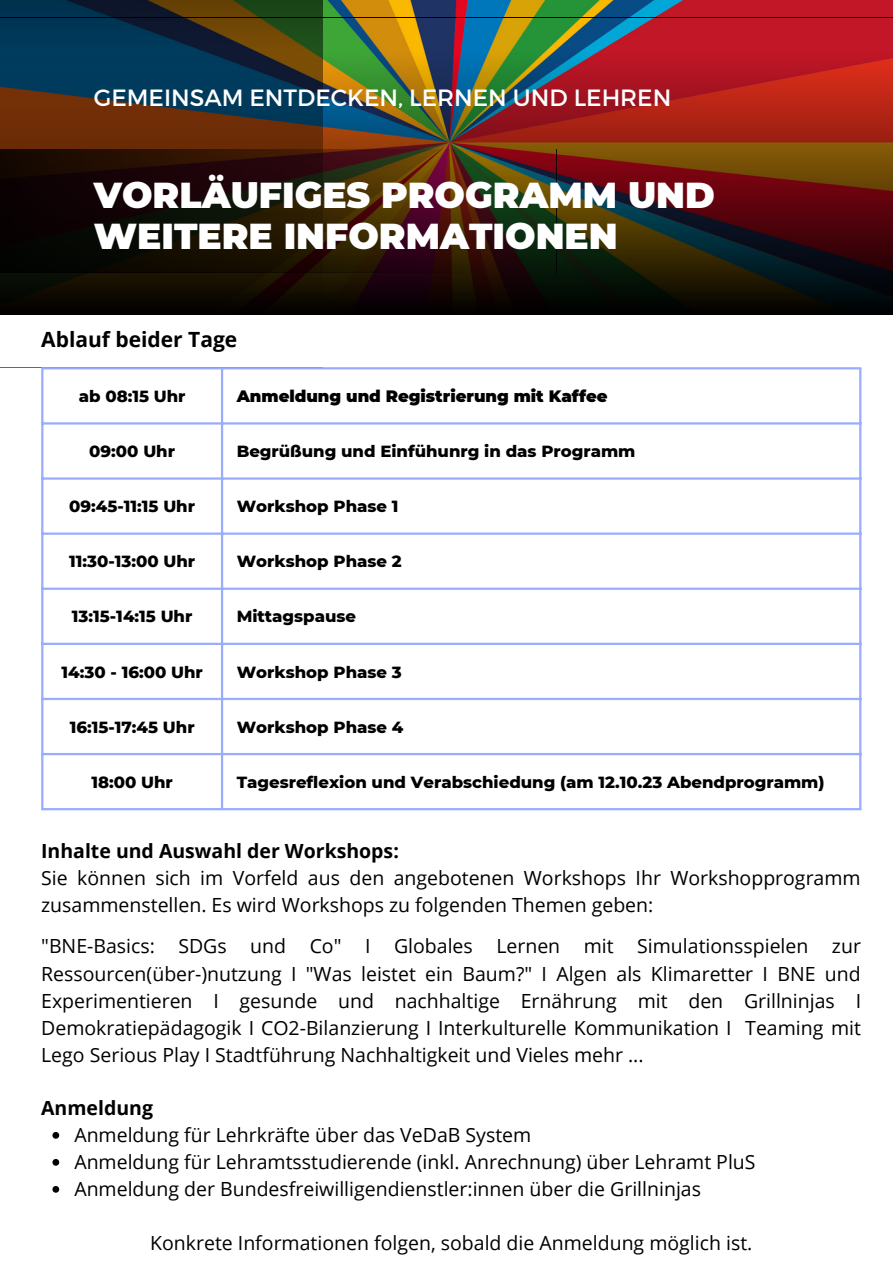
<style>
.page{position:relative;width:893px;height:1264px;background:#fff}
.page>*{position:absolute;margin:0;border:0;box-sizing:border-box;transform-origin:0 0}
.t1{font:900 36px/41.5px "Montserrat";color:#fff}
.t2{font:23.55px "Montserrat";color:#fff}
.t3{font:700 21px "Open Sans";color:#000}
.t4{font:19.5px/27.2px "Open Sans";color:#000}
.t5{font:700 19.5px "Open Sans";color:#000}
.t6{font:800 16.5px "Montserrat";color:#000}
.t7{font:900 16.5px "Montserrat";color:#000}
</style>
<div class="page">
<img style="left:323px;top:0;width:569px;height:18px">
<svg style="left:323px;top:18px;width:569px;height:297px;background:#622c1d"></svg>
<svg style="left:0;top:0;width:323px;height:315px;background:#262a27"></svg>
<svg style="left:0;top:149px;width:556px;height:124px;background:#261508"></svg>
<hr style="left:41px;top:369px;width:2px;height:439px;background:#99acff">
<hr style="left:221px;top:369px;width:2px;height:439px;background:#99acff">
<hr style="left:859px;top:369px;width:2px;height:439px;background:#99acff">
<hr style="left:41px;top:367px;width:820px;height:2px;background:#99acff">
<hr style="left:41px;top:422px;width:820px;height:2px;background:#99acff">
<hr style="left:41px;top:477px;width:820px;height:2px;background:#99acff">
<hr style="left:41px;top:532px;width:820px;height:3px;background:#99acff">
<hr style="left:41px;top:587px;width:820px;height:3px;background:#99acff">
<hr style="left:41px;top:642px;width:820px;height:3px;background:#99acff">
<hr style="left:41px;top:697px;width:820px;height:3px;background:#99acff">
<hr style="left:41px;top:753px;width:820px;height:2px;background:#99acff">
<hr style="left:41px;top:808px;width:820px;height:2px;background:#99acff">
<svg style="left:52px;top:1132px;width:7px;height:6px"></svg>
<svg style="left:52px;top:1159px;width:7px;height:6px"></svg>
<svg style="left:52px;top:1186px;width:7px;height:6px"></svg>
<p class="t2" style="left:94px;top:82px;width:579px">GEMEINSAM ENTDECKEN, LERNEN UND LEHREN</p>
<p class="t1" style="left:94px;top:174px;width:622px">VORLÄUFIGES PROGRAMM UND<br>WEITERE INFORMATIONEN</p>
<p class="t3" style="left:41px;top:324px;width:197px">Ablauf beider Tage</p>
<p class="t6" style="left:79px;top:386px;width:108px">ab 08:15 Uhr</p>
<p class="t7" style="left:237px;top:386px;width:372px">Anmeldung und Registrierung mit Kaffee</p>
<p class="t6" style="left:89px;top:441px;width:87px">09:00 Uhr</p>
<p class="t6" style="left:237px;top:441px;width:400px">Begrüßung und Einfühunrg in das Programm</p>
<p class="t6" style="left:69px;top:496px;width:127px">09:45-11:15 Uhr</p>
<p class="t6" style="left:237px;top:496px;width:163px">Workshop Phase 1</p>
<p class="t6" style="left:69px;top:551px;width:127px">11:30-13:00 Uhr</p>
<p class="t6" style="left:237px;top:551px;width:166px">Workshop Phase 2</p>
<p class="t6" style="left:72px;top:606px;width:122px">13:15-14:15 Uhr</p>
<p class="t6" style="left:237px;top:606px;width:121px">Mittagspause</p>
<p class="t6" style="left:62px;top:661px;width:143px">14:30 - 16:00 Uhr</p>
<p class="t6" style="left:237px;top:661px;width:167px">Workshop Phase 3</p>
<p class="t6" style="left:70px;top:716px;width:126px">16:15-17:45 Uhr</p>
<p class="t6" style="left:237px;top:716px;width:168px">Workshop Phase 4</p>
<p class="t6" style="left:91px;top:771px;width:83px">18:00 Uhr</p>
<p class="t6" style="left:237px;top:771px;width:589px">Tagesreflexion und Verabschiedung (am 12.10.23 Abendprogramm)</p>
<p class="t5" style="left:41px;top:837px;width:359px">Inhalte und Auswahl der Workshops:</p>
<p class="t4" style="left:41px;top:864px;width:820px">Sie können sich im Vorfeld aus den angebotenen Workshops Ihr Workshopprogramm zusammenstellen. Es wird Workshops zu folgenden Themen geben:</p>
<p class="t4" style="left:41px;top:932px;width:821px;text-align:justify">"BNE-Basics: SDGs und Co" I Globales Lernen mit Simulationsspielen zur Ressourcen(über-)nutzung I "Was leistet ein Baum?" I Algen als Klimaretter I BNE und Experimentieren I gesunde und nachhaltige Ernährung mit den Grillninjas I Demokratiepädagogik I CO2-Bilanzierung I Interkulturelle Kommunikation I Teaming mit Lego Serious Play I Stadtführung Nachhaltigkeit und Vieles mehr ...</p>
<p class="t5" style="left:41px;top:1094px;width:113px">Anmeldung</p>
<p class="t4" style="left:74px;top:1120px;width:458px">Anmeldung für Lehrkräfte über das VeDaB System</p>
<p class="t4" style="left:74px;top:1147px;width:682px">Anmeldung für Lehramtsstudierende (inkl. Anrechnung) über Lehramt PluS</p>
<p class="t4" style="left:74px;top:1174px;width:628px">Anmeldung der Bundesfreiwilligendienstler:innen über die Grillninjas</p>
<p class="t4" style="left:150px;top:1228px;width:603px">Konkrete Informationen folgen, sobald die Anmeldung möglich ist.</p>
</div>
